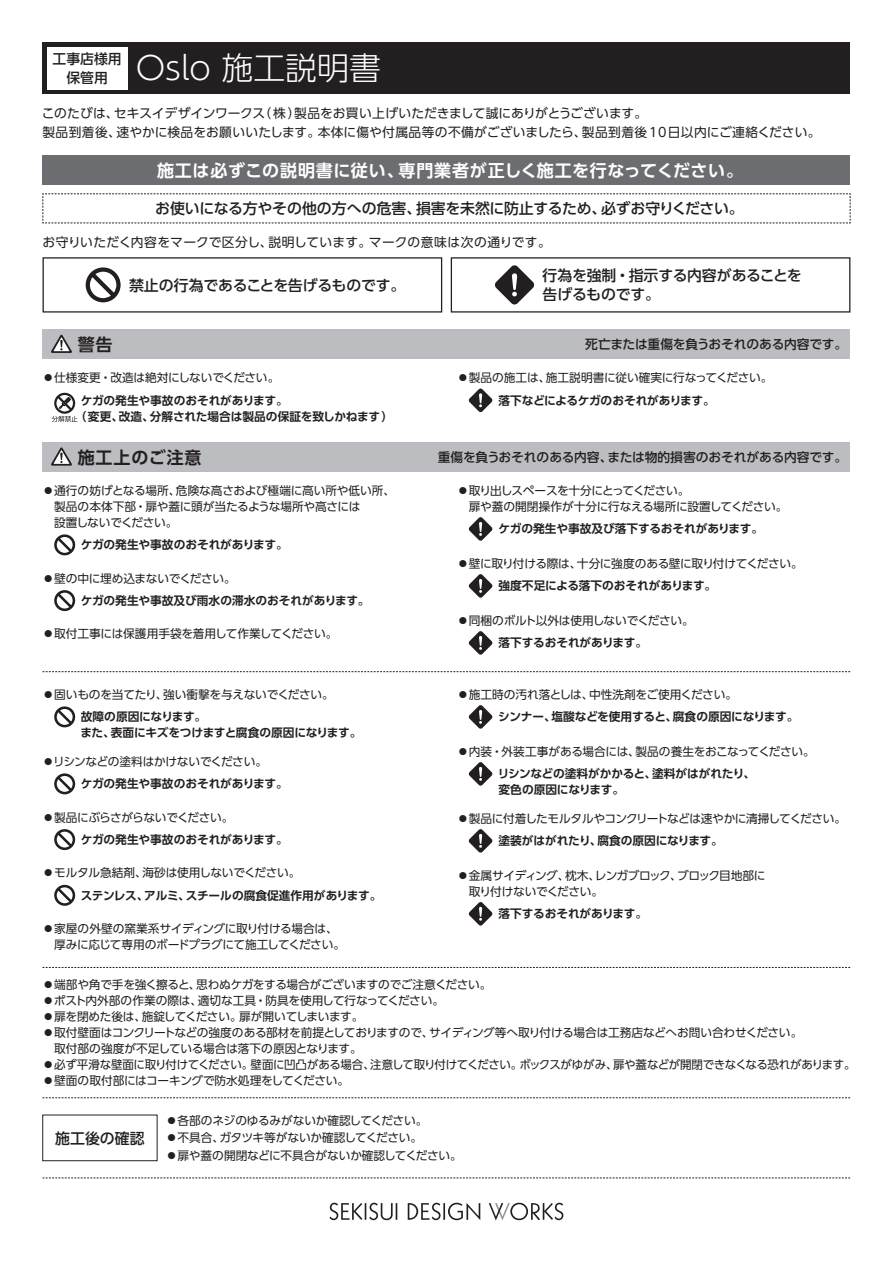
<style>
.page{position:relative;width:893px;height:1263px;background:#fff}
.page>*{position:absolute;margin:0;border:0;box-sizing:border-box;transform-origin:0 0}
.t1{font:300 31.95px "UD Shin Go Pr 6 N";color:#fff}
.t2{font:700 16.95px "UD Shin Go Pr 6 N De";letter-spacing:.04em;color:#fff}
.t3{font:700 16.95px "UD Shin Go Pr 6 N De";letter-spacing:.05em;color:#231f20}
.t4{font:500 14.85px/19.2px "UD Shin Go Pr 6 N";letter-spacing:-.01em;color:#231f20}
.t5{font:500 13.8px/19.2px "UD Shin Go Pr 6 N";color:#231f20;text-align:center}
.t6{font:12.75px/19.2px "UD Shin Go Pr 6 N";letter-spacing:.005em;color:#231f20}
.t7{font:500 12.75px "UD Shin Go Pr 6 N";letter-spacing:-.015em;color:#231f20}
.t8{font:11.7px/15.9px "UD Shin Go Pr 6 N";letter-spacing:-.025em;color:#231f20}
.t9{font:700 11.7px/15.9px "UD Shin Go Pr 6 N De";letter-spacing:-.01em;color:#231f20}
.t10{font:11.7px "UD Shin Go Pr 6 N";letter-spacing:-.045em;color:#231f20}
.t11{font:11.7px "UD Shin Go Pr 6 N";letter-spacing:-.005em;color:#231f20}
.t12{font:11.7px "UD Shin Go Pr 6 N";color:#231f20}
.t13{font:700 11.7px "UD Shin Go Pr 6 N De";letter-spacing:-.03em;color:#231f20}
</style>
<div class="page">
<div style="left:43px;top:155px;width:807px;height:30px;background:#6c6d70"></div>
<div style="left:43px;top:330px;width:807px;height:29px;background:#bcbdc0"></div>
<svg style="left:51px;top:334px;width:21px;height:19px"></svg>
<div style="left:43px;top:442px;width:807px;height:30px;background:#bcbdc0"></div>
<svg style="left:51px;top:447px;width:21px;height:19px"></svg>
<svg style="left:42px;top:193px;width:809px;height:31px"></svg>
<svg style="left:495px;top:265px;width:39px;height:40px"></svg>
<svg style="left:86px;top:267px;width:35px;height:35px"></svg>
<svg style="left:469px;top:388px;width:24px;height:24px"></svg>
<svg style="left:469px;top:517px;width:24px;height:24px"></svg>
<svg style="left:54px;top:534px;width:21px;height:21px"></svg>
<svg style="left:54px;top:590px;width:21px;height:21px"></svg>
<svg style="left:330px;top:1203px;width:67px;height:17px"></svg>
<svg style="left:408px;top:1203px;width:72px;height:17px"></svg>
<svg style="left:489px;top:1203px;width:74px;height:17px"></svg>
<svg style="left:52px;top:393px;width:26px;height:29px"></svg>
<svg style="left:54px;top:885px;width:21px;height:21px"></svg>
<svg style="left:43px;top:671px;width:807px;height:1px"></svg>
<svg style="left:43px;top:967px;width:807px;height:1px"></svg>
<svg style="left:43px;top:1097px;width:807px;height:1px"></svg>
<svg style="left:43px;top:1177px;width:807px;height:1px"></svg>
<div style="left:43px;top:1115px;width:114px;height:46px;border:1px solid #231f20"></div>
<svg style="left:469px;top:705px;width:24px;height:24px"></svg>
<svg style="left:469px;top:829px;width:24px;height:24px"></svg>
<svg style="left:469px;top:902px;width:24px;height:24px"></svg>
<svg style="left:469px;top:762px;width:24px;height:24px"></svg>
<svg style="left:54px;top:706px;width:21px;height:21px"></svg>
<svg style="left:54px;top:773px;width:21px;height:21px"></svg>
<svg style="left:54px;top:829px;width:21px;height:21px"></svg>
<svg style="left:469px;top:574px;width:24px;height:24px"></svg>
<svg style="left:469px;top:631px;width:24px;height:24px"></svg>
<div style="left:43px;top:43px;width:807px;height:51px;background:#231f20"></div>
<div style="left:47px;top:47px;width:81px;height:42px;background:#fff"></div>
<p class="t5" style="left:53px;top:48px;width:71px">工事店様用保管用</p>
<p class="t1" style="left:136px;top:42px;width:246px">Oslo 施工説明書</p>
<p class="t6" style="left:42px;top:103px;width:780px">このたびは、セキスイデザインワークス（株）製品をお買い上げいただきまして誠にありがとうございます。<br>製品到着後、速やかに検品をお願いいたします。本体に傷や付属品等の不備がございましたら、製品到着後10日以内にご連絡ください。</p>
<h2 class="t2" style="left:157px;top:156px;width:587px">施工は必ずこの説明書に従い、専門業者が正しく施工を行なってください。</h2>
<p class="t4" style="left:155px;top:198px;width:590px">お使いになる方やその他の方への危害、損害を未然に防止するため、必ずお守りください。</p>
<p class="t6" style="left:42px;top:232px;width:510px">お守りいただく内容をマークで区分し、説明しています。マークの意味は次の通りです。</p>
<p class="t4" style="left:543px;top:265px;width:261px">行為を強制・指示する内容があることを告げるものです。</p>
<p class="t4" style="left:129px;top:275px;width:278px">禁止の行為であることを告げるものです。</p>
<h2 class="t3" style="left:78px;top:331px;width:36px">警告</h2>
<p class="t7" style="left:585px;top:334px;width:263px">死亡または重傷を負うおそれのある内容です。</p>
<p class="t8" style="left:43px;top:370px;width:238px">⃝仕様変更・改造は絶対にしないでください。</p>
<p class="t9" style="left:75px;top:392px;width:320px;text-indent:6px">ケガの発生や事故のおそれがあります。<br>（変更、改造、分解された場合は製品の保証を致しかねます）</p>
<p class="t11" style="left:457px;top:368px;width:317px">⃝製品の施工は、施工説明書に従い確実に行なってください。</p>
<p class="t13" style="left:499px;top:391px;width:218px">落下などによるケガのおそれがあります。</p>
<h2 class="t3" style="left:78px;top:443px;width:125px">施工上のご注意</h2>
<p class="t7" style="left:438px;top:447px;width:411px">重傷を負うおそれのある内容、または物的損害のおそれがある内容です。</p>
<p class="t8" style="left:54px;top:482px;width:342px;text-indent:-12px">⃝通行の妨げとなる場所、危険な高さおよび極端に高い所や低い所、製品の本体下部・扉や蓋に頭が当たるような場所や高さには<br>設置しないでください。</p>
<p class="t9" style="left:81px;top:537px;width:209px">ケガの発生や事故のおそれがあります。</p>
<p class="t8" style="left:43px;top:570px;width:195px">⃝壁の中に埋め込まないでください。</p>
<p class="t9" style="left:81px;top:592px;width:290px">ケガの発生や事故及び雨水の滞水のおそれがあります。</p>
<p class="t8" style="left:43px;top:626px;width:296px">⃝取付工事には保護用手袋を着用して作業してください。</p>
<p class="t8" style="left:43px;top:686px;width:293px">⃝固いものを当てたり、強い衝撃を与えないでください。</p>
<p class="t9" style="left:81px;top:708px;width:127px">故障の原因になります。</p>
<p class="t9" style="left:80px;top:724px;width:283px">また、表面にキズをつけますと腐食の原因になります。</p>
<p class="t8" style="left:43px;top:753px;width:226px">⃝リシンなどの塗料はかけないでください。</p>
<p class="t9" style="left:81px;top:775px;width:209px">ケガの発生や事故のおそれがあります。</p>
<p class="t8" style="left:43px;top:809px;width:192px">⃝製品にぶらさがらないでください。</p>
<p class="t9" style="left:81px;top:831px;width:209px">ケガの発生や事故のおそれがあります。</p>
<p class="t8" style="left:43px;top:865px;width:259px">⃝モルタル急結剤、海砂は使用しないでください。</p>
<p class="t9" style="left:81px;top:887px;width:302px">ステンレス、アルミ、スチールの腐食促進作用があります。</p>
<p class="t8" style="left:43px;top:920px;width:297px">⃝家屋の外壁の窯業系サイディングに取り付ける場合は、</p>
<p class="t8" style="left:54px;top:936px;width:292px">厚みに応じて専用のボードプラグにて施工してください。</p>
<p class="t8" style="left:469px;top:482px;width:320px;text-indent:-12px">⃝取り出しスペースを十分にとってください。<br>扉や蓋の開閉操作が十分に行なえる場所に設置してください。</p>
<p class="t9" style="left:498px;top:521px;width:266px">ケガの発生や事故及び落下するおそれがあります。</p>
<p class="t8" style="left:457px;top:555px;width:347px">⃝壁に取り付ける際は、十分に強度のある壁に取り付けてください。</p>
<p class="t9" style="left:499px;top:578px;width:219px">強度不足による落下のおそれがあります。</p>
<p class="t8" style="left:457px;top:612px;width:238px">⃝同梱のボルト以外は使用しないでください。</p>
<p class="t9" style="left:499px;top:635px;width:150px">落下するおそれがあります。</p>
<p class="t8" style="left:457px;top:686px;width:281px">⃝施工時の汚れ落としは、中性洗剤をご使用ください。</p>
<p class="t9" style="left:498px;top:708px;width:302px">シンナー、塩酸などを使用すると、腐食の原因になります。</p>
<p class="t8" style="left:457px;top:743px;width:359px">⃝内装・外装工事がある場合には、製品の養生をおこなってください。</p>
<p class="t9" style="left:498px;top:765px;width:259px">リシンなどの塗料がかかると、塗料がはがれたり、</p>
<p class="t9" style="left:499px;top:781px;width:127px">変色の原因になります。</p>
<p class="t8" style="left:457px;top:810px;width:391px">⃝製品に付着したモルタルやコンクリートなどは速やかに清掃してください。</p>
<p class="t9" style="left:499px;top:832px;width:226px">塗装がはがれたり、腐食の原因になります。</p>
<p class="t10" style="left:457px;top:866px;width:310px">⃝金属サイディング、枕木、レンガブロック、ブロック目地部に</p>
<p class="t8" style="left:469px;top:883px;width:136px">取り付けないでください。</p>
<p class="t9" style="left:499px;top:905px;width:150px">落下するおそれがあります。</p>
<p class="t8" style="left:43px;top:976px;width:450px">⃝端部や角で手を強く擦ると、思わぬケガをする場合がございますのでご注意ください。</p>
<p class="t8" style="left:43px;top:992px;width:403px">⃝ポスト内外部の作業の際は、適切な工具・防具を使用して行なってください。</p>
<p class="t8" style="left:43px;top:1008px;width:322px">⃝扉を閉めた後は、施錠してください。扉が開いてしまいます。</p>
<p class="t8" style="left:43px;top:1024px;width:761px">⃝取付壁面はコンクリートなどの強度のある部材を前提としておりますので、サイディング等へ取り付ける場合は工務店などへお問い合わせください。</p>
<p class="t12" style="left:54px;top:1039px;width:309px">取付部の強度が不足している場合は落下の原因となります。</p>
<p class="t8" style="left:43px;top:1056px;width:814px">⃝必ず平滑な壁面に取り付けてください。壁面に凹凸がある場合、注意して取り付けてください。ボックスがゆがみ、扉や蓋などが開閉できなくなる恐れがあります。</p>
<p class="t8" style="left:43px;top:1072px;width:308px">⃝壁面の取付部にはコーキングで防水処理をしてください。</p>
<p class="t4" style="left:55px;top:1128px;width:91px">施工後の確認</p>
<p class="t8" style="left:166px;top:1112px;width:263px">⃝各部のネジのゆるみがないか確認してください。</p>
<p class="t8" style="left:166px;top:1129px;width:258px">⃝不具合、ガタツキ等がないか確認してください。</p>
<p class="t8" style="left:166px;top:1147px;width:298px">⃝扉や蓋の開閉などに不具合がないか確認してください。</p>
</div>
